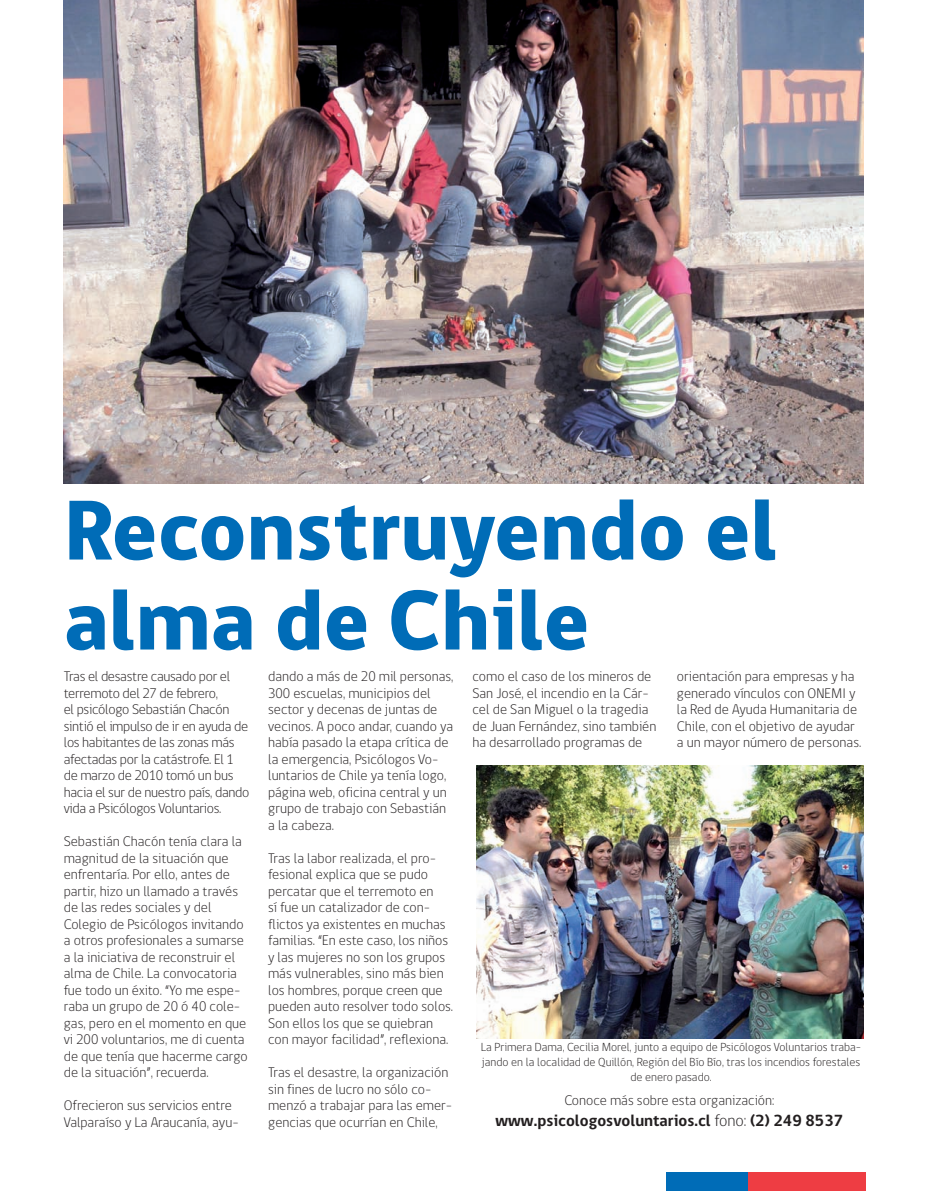
<style>
.page{position:relative;width:927px;height:1191px;background:#fff}
.page>*{position:absolute;margin:0;border:0;box-sizing:border-box;transform-origin:0 0}
.t1{font:800 87px/90px "gob CL";color:#006cb7}
.t2{font:700 16.5px "gob CL";color:#231f20}
.t3{font:300 14.25px/16.5px "gob CL";color:#231f20}
.t4{font:300 14.25px/16.5px "gob CL";letter-spacing:-.02em;color:#231f20}
.t5{font:300 12px/15px "gob CL";color:#231f20;text-align:center}
.s1{font-weight:300}
</style>
<div class="page">
<img style="left:64px;top:0;width:799px;height:484px">
<div style="left:748px;top:1172px;width:118px;height:19px;background:#ee3d43"></div>
<div style="left:666px;top:1172px;width:82px;height:19px;background:#006cb7"></div>
<img style="left:476px;top:765px;width:387px;height:273px">
<h1 class="t1" style="left:64px;top:487px;width:715px">Reconstruyendo el alma de Chile</h1>
<p class="t4" style="left:64px;top:668px;width:187px">Tras el desastre causado por el terremoto del 27 de febrero,<br>el psicólogo Sebastián Chacón sintió el impulso de ir en ayuda de los habitantes de las zonas más afectadas por la catástrofe. El 1 de marzo de 2010 tomó un bus hacia el sur de nuestro país, dando vida a Psicólogos Voluntarios.</p>
<p class="t3" style="left:64px;top:833px;width:186px">Sebastián Chacón tenía clara la magnitud de la situación que enfrentaría. Por ello, antes de partir, hizo un llamado a través de las redes sociales y del<br>Colegio de Psicólogos invitando a otros profesionales a sumarse a la iniciativa de reconstruir el alma de Chile. La convocatoria fue todo un éxito. “Yo me espe&shy;raba un grupo de 20 ó 40 cole&shy;gas, pero en el momento en que vi 200 voluntarios, me di cuenta de que tenía que hacerme cargo de la situación”, recuerda.</p>
<p class="t3" style="left:64px;top:1097px;width:176px">Ofrecieron sus servicios entre<br>Valparaíso y La Araucanía, ayu-</p>
<p class="t3" style="left:268px;top:668px;width:187px">dando a más de 20 mil personas,<br>300 escuelas, municipios del sector y decenas de juntas de vecinos. A poco andar, cuando ya había pasado la etapa crítica de la emergencia, Psicólogos Vo&shy;luntarios de Chile ya tenía logo, página web, oficina central y un grupo de trabajo con Sebastián a la cabeza.</p>
<p class="t3" style="left:268px;top:850px;width:187px">Tras la labor realizada, el pro&shy;fesional explica que se pudo percatar que el terremoto en<br>sí fue un catalizador de con&shy;flictos ya existentes en muchas familias. “En este caso, los niños y las mujeres no son los grupos más vulnerables, sino más bien los hombres, porque creen que pueden auto resolver todo solos.<br>Son ellos los que se quiebran con mayor facilidad”, reflexiona.</p>
<p class="t3" style="left:268px;top:1064px;width:186px">Tras el desastre, la organización sin fines de lucro no sólo co&shy;menzó a trabajar para las emer&shy;gencias que ocurrían en Chile,</p>
<p class="t3" style="left:472px;top:668px;width:185px">como el caso de los mineros de<br>San José, el incendio en la Cár&shy;cel de San Miguel o la tragedia de Juan Fernández, sino también ha desarrollado programas de</p>
<p class="t3" style="left:677px;top:668px;width:186px">orientación para empresas y ha generado vínculos con ONEMI y la Red de Ayuda Humanitaria de<br>Chile, con el objetivo de ayudar a un mayor número de personas.</p>
<p class="t5" style="left:481px;top:1040px;width:382px">La Primera Dama, Cecilia Morel, junto a equipo de Psicólogos Voluntarios traba&shy;jando en la localidad de Quillón, Región del Bío Bío, tras los incendios forestales de enero pasado.</p>
<p class="t3" style="left:564px;top:1092px;width:212px">Conoce más sobre esta organización:</p>
<p class="t2" style="left:495px;top:1109px;width:349px">www.psicologosvoluntarios.cl <span class="s1">fono:</span> (2) 249 8537</p>
</div>
